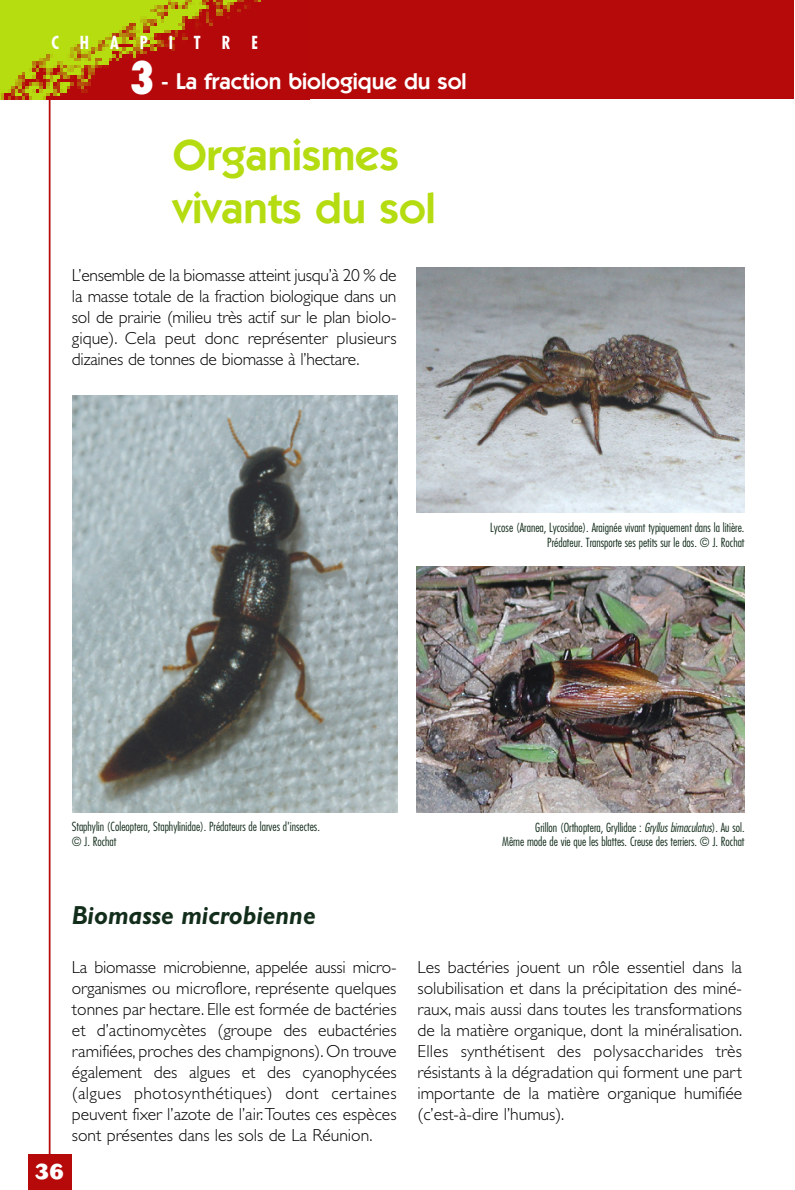
<style>
.page{position:relative;width:795px;height:1190px;background:#fff}
.page>*{position:absolute;margin:0;border:0;box-sizing:border-box;transform-origin:0 0}
.t1{font:600 43.75px/52.5px "Itc Kabel";color:#b5dc10}
.t2{font:800 condensed 43.75px "Futura";color:#fff;scale:.95 1}
.t3{font:italic 700 26.25px "Gill Sans";color:#132d1b;scale:.95 1}
.t4{font:600 22.75px "Itc Kabel";color:#fff}
.t5{font:800 21px "Cosmos";color:#fff}
.t6{font:300 17.5px/21px "Gill Sans";color:#000;text-align:justify}
.t7{font:700 condensed 17.5px "Futura";letter-spacing:1.26em;color:#fff;scale:.95 1}
.t8{font:300 condensed 12.25px/14.7px "Futura";color:#132d1b;text-align:right}
.s1{font-style:italic}
</style>
<div class="page">
<hr style="left:49px;top:65px;width:1px;height:1125px;background:#b5090a">
<div style="left:28px;top:1155px;width:43px;height:35px;background:#b5090a"></div>
<div style="left:0;top:0;width:793px;height:99px;background:#b5090a"></div>
<img style="left:0;top:0;width:261px;height:99px">
<img style="left:72px;top:396px;width:325px;height:416px">
<img style="left:417px;top:267px;width:327px;height:246px">
<img style="left:417px;top:567px;width:327px;height:245px">
<p class="t7" style="left:51px;top:35px;width:219px">CHAPITRE</p>
<h1 class="t2" style="left:130px;top:59px;width:28px">3</h1>
<h3 class="t4" style="left:161px;top:73px;width:307px">- La fraction biologique du sol</h3>
<h1 class="t1" style="left:173px;top:132px;width:264px">Organismes vivants du sol</h1>
<p class="t6" style="left:72px;top:266px;width:326px">L’ensemble de la biomasse atteint jusqu’à 20 % de la masse totale de la fraction biologique dans un sol de prairie (milieu très actif sur le plan biolo&shy;gique). Cela peut donc représenter plusieurs dizaines de tonnes de biomasse à l’hectare.</p>
<p class="t8" style="left:490px;top:521px;width:256px">Lycose (Aranea, Lycosidae). Araignée vivant typiquement dans la litière.<br>Prédateur. Transporte ses petits sur le dos. © J. Rochat</p>
<p class="t8" style="left:72px;top:820px;width:250px;text-align:left">Staphylin (Coleoptera, Staphylinidae). Prédateurs de larves d'insectes. © J. Rochat</p>
<h2 class="t3" style="left:72px;top:906px;width:258px">Biomasse microbienne</h2>
<p class="t8" style="left:502px;top:820px;width:244px">Grillon (Orthoptera, Gryllidae : <span class="s1">Gryllus bimaculatus</span>). Au sol.<br>Même mode de vie que les blattes. Creuse des terriers. © J. Rochat</p>
<p class="t5" style="left:35px;top:1164px;width:30px">36</p>
<p class="t6" style="left:72px;top:959px;width:326px">La biomasse microbienne, appelée aussi micro&shy;organismes ou microflore, représente quelques tonnes par hectare. Elle est formée de bactéries et d’actinomycètes (groupe des eubactéries ramifiées, proches des champignons). On trouve également des algues et des cyanophycées (algues photosynthétiques) dont certaines peuvent fixer l’azote de l’air.Toutes ces espèces sont présentes dans les sols de La Réunion.</p>
<p class="t6" style="left:417px;top:959px;width:326px">Les bactéries jouent un rôle essentiel dans la solubilisation et dans la précipitation des miné&shy;raux, mais aussi dans toutes les transformations de la matière organique, dont la minéralisation.<br>Elles synthétisent des polysaccharides très résistants à la dégradation qui forment une part importante de la matière organique humifiée (c’est-à-dire l’humus).</p>
</div>
